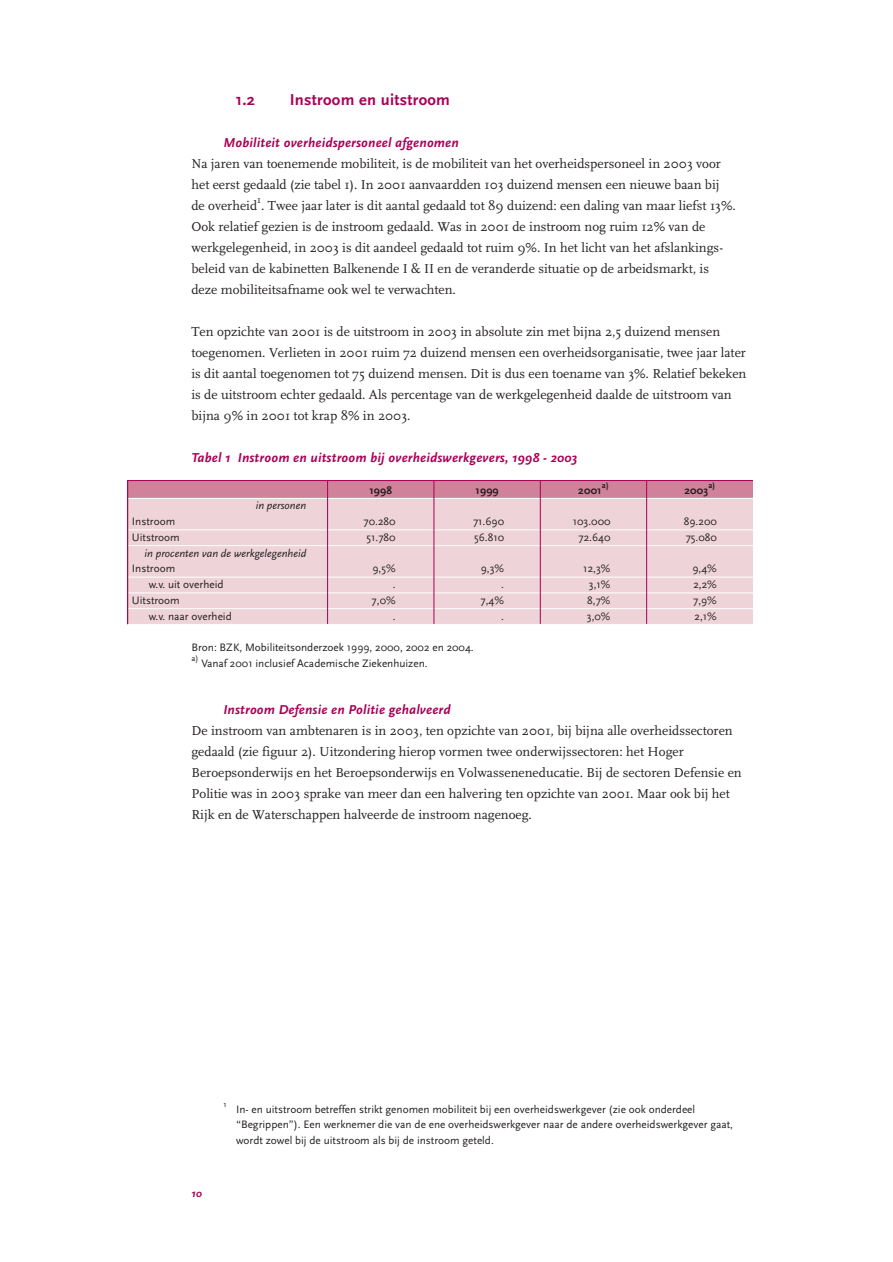
<style>
.page{position:relative;width:893px;height:1262px;background:#fff}
.page>*{position:absolute;margin:0;border:0;box-sizing:border-box;transform-origin:0 0}
.t1{font:700 16.5px "Scala Sans";letter-spacing:.015em;color:#a90056}
.t2{font:13.5px/21px "FF Scala";color:#231f20}
.t3{font:italic 700 13.5px "Scala Sans";letter-spacing:.015em;color:#a90056}
.t4{font:11.25px/15.8px "Scala Sans";color:#231f20}
.t5{font:italic 11.25px "Scala Sans";color:#231f20}
.t6{font:700 11.25px "Scala Sans";letter-spacing:.015em;color:#231f20}
.t7{font:italic 700 11.25px "Scala Sans";color:#a90056}
.t8{font:10.2px "FF Scala";color:#231f20}
.t9{font:700 8.4px "Scala Sans";color:#231f20}
.t10{font:8.4px "Scala Sans";color:#231f20}
</style>
<div class="page">
<div style="left:128px;top:480px;width:625px;height:18px;background:#d0829a"></div>
<div style="left:128px;top:498px;width:625px;height:126px;background:#eed3d9"></div>
<hr style="left:128px;top:480px;width:625px;height:1px;background:#a90056">
<hr style="left:128px;top:498px;width:625px;height:1px;background:#fff">
<hr style="left:128px;top:529px;width:625px;height:1px;background:#fff">
<hr style="left:128px;top:545px;width:625px;height:1px;background:#fff">
<hr style="left:128px;top:577px;width:625px;height:1px;background:#fff">
<hr style="left:128px;top:592px;width:625px;height:1px;background:#fff">
<hr style="left:128px;top:608px;width:625px;height:1px;background:#fff">
<hr style="left:127px;top:480px;width:1px;height:144px;background:#a90056">
<hr style="left:327px;top:480px;width:1px;height:144px;background:#a90056">
<hr style="left:433px;top:480px;width:1px;height:144px;background:#a90056">
<hr style="left:540px;top:480px;width:1px;height:144px;background:#a90056">
<hr style="left:646px;top:480px;width:1px;height:144px;background:#a90056">
<p class="t1" style="left:236px;top:93px;width:21px">1.2</p>
<p class="t1" style="left:290px;top:93px;width:162px">Instroom en uitstroom</p>
<p class="t3" style="left:223px;top:137px;width:237px">Mobiliteit overheidspersoneel afgenomen</p>
<p class="t2" style="left:191px;top:154px;width:546px">Na jaren van toenemende mobiliteit, is de mobiliteit van het overheidspersoneel in 2003 voor het eerst gedaald (zie tabel 1). In 2001 aanvaardden 103 duizend mensen een nieuwe baan bij de overheid . Twee jaar later is dit aantal gedaald tot 89 duizend: een daling van maar liefst 13%.</p>
<p class="t8" style="left:257px;top:196px;width:5px">1</p>
<p class="t2" style="left:191px;top:217px;width:533px">Ook relatief gezien is de instroom gedaald. Was in 2001 de instroom nog ruim 12% van de werkgelegenheid, in 2003 is dit aandeel gedaald tot ruim 9%. In het licht van het afslankings&shy;beleid van de kabinetten Balkenende I &amp; II en de veranderde situatie op de arbeidsmarkt, is deze mobiliteitsafname ook wel te verwachten.</p>
<p class="t2" style="left:191px;top:322px;width:556px">Ten opzichte van 2001 is de uitstroom in 2003 in absolute zin met bijna 2,5 duizend mensen toegenomen. Verlieten in 2001 ruim 72 duizend mensen een overheidsorganisatie, twee jaar later is dit aantal toegenomen tot 75 duizend mensen. Dit is dus een toename van 3%. Relatief bekeken is de uitstroom echter gedaald. Als percentage van de werkgelegenheid daalde de uitstroom van bijna 9% in 2001 tot krap 8% in 2003.</p>
<p class="t3" style="left:191px;top:452px;width:387px">Tabel 1 Instroom en uitstroom bij overheidswerkgevers, 1998 - 2003</p>
<p class="t6" style="left:369px;top:485px;width:24px">1998</p>
<p class="t6" style="left:475px;top:485px;width:25px">1999</p>
<p class="t6" style="left:578px;top:485px;width:25px">2001</p>
<p class="t9" style="left:602px;top:482px;width:8px">a)</p>
<p class="t9" style="left:708px;top:482px;width:8px">a)</p>
<p class="t6" style="left:684px;top:485px;width:25px">2003</p>
<p class="t5" style="left:256px;top:501px;width:52px">in personen</p>
<p class="t4" style="left:132px;top:514px;width:45px">Instroom</p>
<p class="t4" style="left:363px;top:514px;width:34px">70.280</p>
<p class="t4" style="left:473px;top:514px;width:33px">71.690</p>
<p class="t4" style="left:572px;top:514px;width:39px">103.000</p>
<p class="t4" style="left:684px;top:514px;width:34px">89.200</p>
<p class="t4" style="left:132px;top:530px;width:49px">Uitstroom</p>
<p class="t4" style="left:366px;top:530px;width:31px">51.780</p>
<p class="t4" style="left:474px;top:530px;width:31px">56.810</p>
<p class="t4" style="left:578px;top:530px;width:34px">72.640</p>
<p class="t4" style="left:685px;top:530px;width:33px">75.080</p>
<p class="t5" style="left:145px;top:548px;width:163px">in procenten van de werkgelegenheid</p>
<p class="t4" style="left:132px;top:562px;width:45px">Instroom</p>
<p class="t4" style="left:372px;top:562px;width:25px">9,5%</p>
<p class="t4" style="left:481px;top:562px;width:25px">9,3%</p>
<p class="t4" style="left:583px;top:562px;width:29px">12,3%</p>
<p class="t4" style="left:692px;top:562px;width:26px">9,4%</p>
<p class="t4" style="left:149px;top:577px;width:76px">w.v. uit overheid</p>
<p class="t4" style="left:393px;top:577px;width:4px">.</p>
<p class="t4" style="left:501px;top:577px;width:4px">.</p>
<p class="t4" style="left:589px;top:577px;width:23px">3,1%</p>
<p class="t4" style="left:693px;top:577px;width:25px">2,2%</p>
<p class="t4" style="left:132px;top:593px;width:49px">Uitstroom</p>
<p class="t4" style="left:371px;top:593px;width:26px">7,0%</p>
<p class="t4" style="left:480px;top:593px;width:25px">7,4%</p>
<p class="t4" style="left:587px;top:593px;width:25px">8,7%</p>
<p class="t4" style="left:693px;top:593px;width:25px">7,9%</p>
<p class="t4" style="left:149px;top:609px;width:84px">w.v. naar overheid</p>
<p class="t4" style="left:393px;top:609px;width:4px">.</p>
<p class="t4" style="left:501px;top:609px;width:4px">.</p>
<p class="t4" style="left:587px;top:609px;width:25px">3,0%</p>
<p class="t4" style="left:694px;top:609px;width:24px">2,1%</p>
<p class="t4" style="left:191px;top:640px;width:284px">Bron: BZK, Mobiliteitsonderzoek 1999, 2000, 2002 en 2004.</p>
<p class="t10" style="left:191px;top:655px;width:9px">a)</p>
<p class="t4" style="left:201px;top:656px;width:228px">Vanaf 2001 inclusief Academische Ziekenhuizen.</p>
<p class="t3" style="left:223px;top:704px;width:229px">Instroom Defensie en Politie gehalveerd</p>
<p class="t2" style="left:191px;top:721px;width:552px">De instroom van ambtenaren is in 2003, ten opzichte van 2001, bij bijna alle overheidssectoren gedaald (zie figuur 2). Uitzondering hierop vormen twee onderwijssectoren: het Hoger Beroepsonderwijs en het Beroepsonderwijs en Volwasseneneducatie. Bij de sectoren Defensie en Politie was in 2003 sprake van meer dan een halvering ten opzichte van 2001. Maar ook bij het Rijk en de Waterschappen halveerde de instroom nagenoeg.</p>
<p class="t7" style="left:191px;top:1189px;width:12px">10</p>
<p class="t10" style="left:223px;top:1100px;width:5px">1</p>
<p class="t4" style="left:236px;top:1101px;width:498px">In- en uitstroom betreffen strikt genomen mobiliteit bij een overheidswerkgever (zie ook onderdeel “Begrippen”). Een werknemer die van de ene overheidswerkgever naar de andere overheidswerkgever gaat, wordt zowel bij de uitstroom als bij de instroom geteld.</p>
</div>
